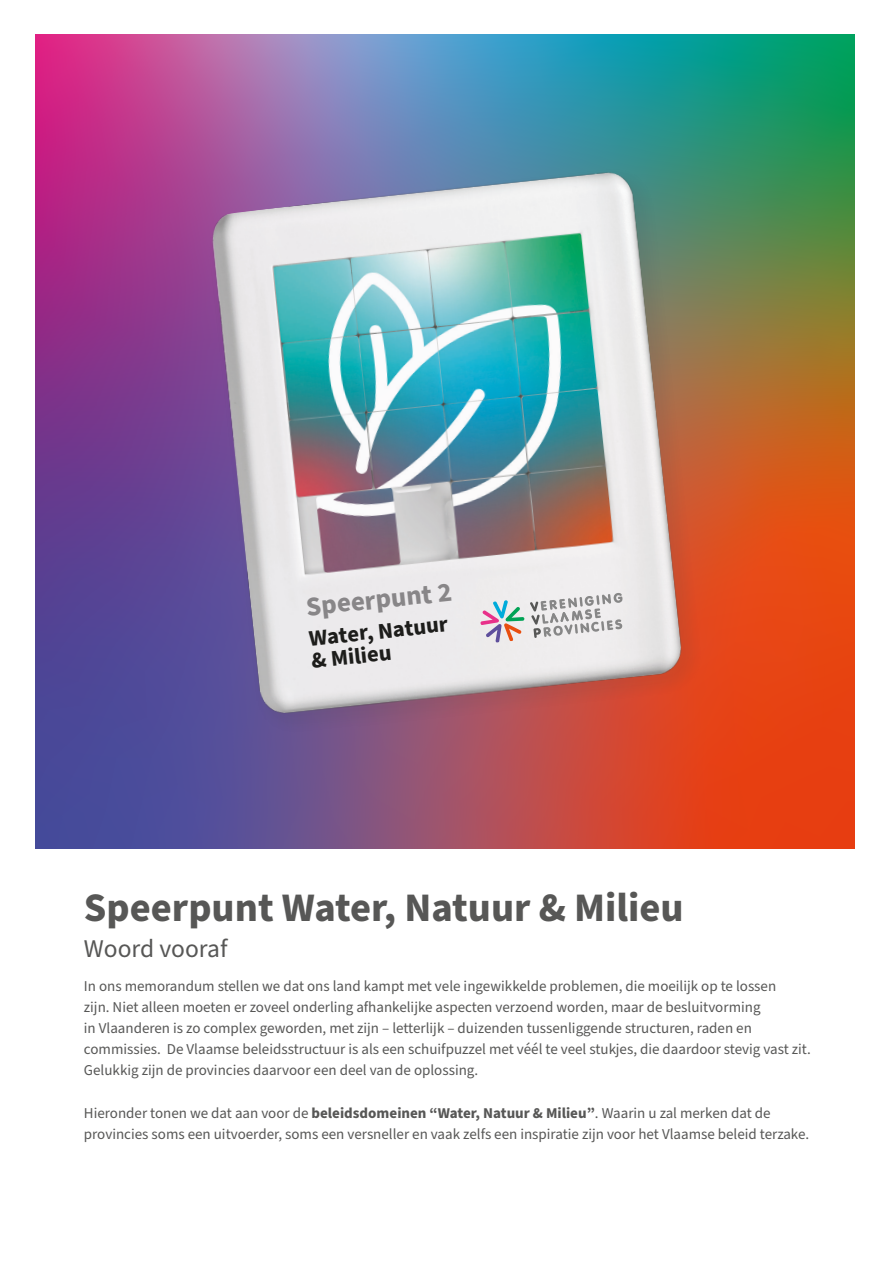
<style>
.page{position:relative;width:893px;height:1263px;background:#fff}
.page>*{position:absolute;margin:0;border:0;box-sizing:border-box;transform-origin:0 0}
.t1{font:700 40.5px "Source Sans Pro";color:#575756}
.Special_01{font:700 27px "Source Sans Pro";color:#888688}
.t2{font:25.5px "Source Sans Pro";color:#575756}
.Special_01-2{font:700 22.5px "Source Sans Pro";color:#1d1d1b}
.Paragraph_Style_1{font:15px/21px "Source Sans Pro";color:#575756}
.s1{font-weight:700}
</style>
<div class="page">
<img style="left:35px;top:34px;width:820px;height:815px">
<img style="left:202px;top:162px;width:507px;height:579px">
<svg style="left:480px;top:593px;width:143px;height:50px;background:#d2d0d2"></svg>
<p class="Special_01" style="left:304px;top:588px;width:148px;rotate:-6deg">Speerpunt 2</p>
<p class="Special_01-2" style="left:307px;top:623px;width:141px;rotate:-6deg">Water, Natuur</p>
<p class="Special_01-2" style="left:310px;top:645px;width:82px;rotate:-6deg">&amp; Milieu</p>
<p class="t1" style="left:84px;top:879px;width:601px">Speerpunt Water, Natuur &amp; Milieu</p>
<p class="t2" style="left:84px;top:931px;width:145px">Woord vooraf</p>
<p class="Paragraph_Style_1" style="left:84px;top:976px;width:728px">In ons memorandum stellen we dat ons land kampt met vele ingewikkelde problemen, die moeilijk op te lossen<br>zijn. Niet alleen moeten er zoveel onderling afhankelijke aspecten verzoend worden, maar de besluitvorming<br>in Vlaanderen is zo complex geworden, met zijn – letterlijk – duizenden tussenliggende structuren, raden en commissies. De Vlaamse beleidsstructuur is als een schuifpuzzel met véél te veel stukjes, die daardoor stevig vast zit.<br>Gelukkig zijn de provincies daarvoor een deel van de oplossing.</p>
<p class="Paragraph_Style_1" style="left:84px;top:1103px;width:727px">Hieronder tonen we dat aan voor de <span class="s1">beleidsdomeinen “Water, Natuur &amp; Milieu”</span>. Waarin u zal merken dat de provincies soms een uitvoerder, soms een versneller en vaak zelfs een inspiratie zijn voor het Vlaamse beleid terzake.</p>
</div>
